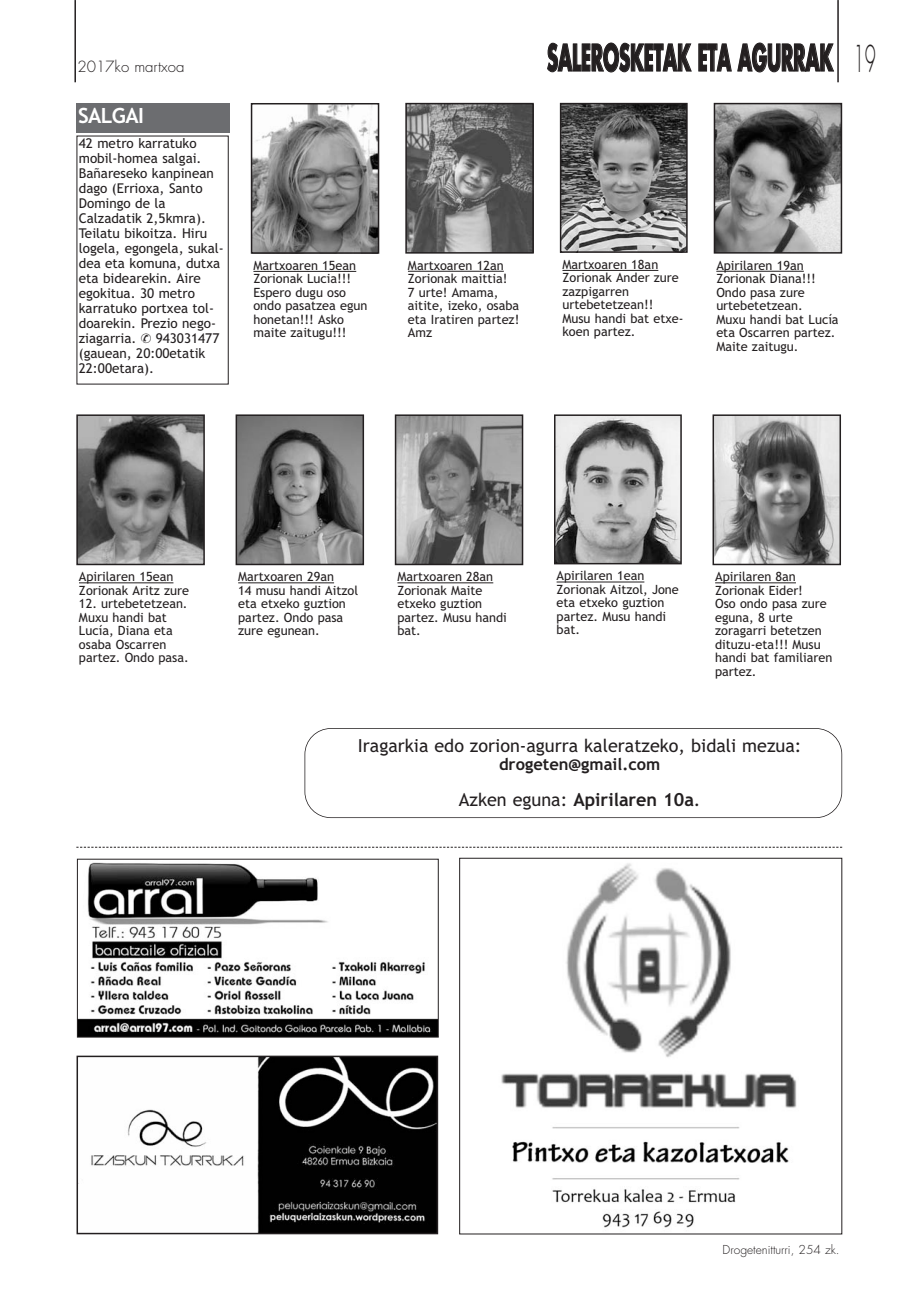
<style>
.page{position:relative;width:919px;height:1289px;background:#fff}
.page>*{position:absolute;margin:0;border:0;box-sizing:border-box;transform-origin:0 0}
.t1{font:700 36px "Futura";color:#231f20;scale:.5 1}
.t2{font:700 21px "Trebuchet MS";letter-spacing:-.03em;color:#fff}
.t3{font:18px "Trebuchet MS";color:#231f20}
.t4{font:700 18px "Trebuchet MS";color:#231f20}
.t5{font:700 16.5px "Trebuchet MS";color:#231f20}
.t6{font:300 15px "Futura";color:#231f20}
.t7{font:13.5px/15px "Trebuchet MS";color:#231f20}
.t8{font:12.75px/13.5px "Trebuchet MS";color:#231f20}
.t9{font:300 12px "Futura";color:#231f20}
.s1{font-weight:300}
.s2{font-weight:400}
</style>
<div class="page">
<hr style="left:74px;top:1px;width:2px;height:81px;background:#231f20">
<hr style="left:837px;top:1px;width:1px;height:81px;background:#231f20">
<svg style="left:76px;top:846px;width:766px;height:1px"></svg>
<div style="left:304px;top:728px;width:538px;height:90px;border:2px solid #231f20;border-radius:26px"></div>
<img style="left:254px;top:106px;width:122px;height:145px">
<div style="left:251px;top:103px;width:128px;height:151px;border:2px solid #231f20"></div>
<hr style="left:253px;top:271px;width:103px;height:1px;background:#231f20">
<img style="left:408px;top:106px;width:122px;height:144px">
<div style="left:405px;top:103px;width:128px;height:150px;border:2px solid #231f20"></div>
<hr style="left:408px;top:271px;width:96px;height:1px;background:#231f20">
<img style="left:563px;top:106px;width:121px;height:144px">
<div style="left:560px;top:103px;width:127px;height:150px;border:2px solid #231f20"></div>
<hr style="left:562px;top:270px;width:96px;height:1px;background:#231f20">
<img style="left:716px;top:106px;width:123px;height:144px">
<div style="left:713px;top:103px;width:129px;height:150px;border:2px solid #231f20"></div>
<hr style="left:716px;top:271px;width:87px;height:1px;background:#231f20">
<img style="left:238px;top:417px;width:123px;height:145px">
<div style="left:235px;top:414px;width:129px;height:151px;border:2px solid #231f20"></div>
<hr style="left:238px;top:582px;width:96px;height:1px;background:#231f20">
<img style="left:398px;top:417px;width:122px;height:145px">
<div style="left:395px;top:414px;width:128px;height:151px;border:2px solid #231f20"></div>
<hr style="left:397px;top:582px;width:96px;height:1px;background:#231f20">
<img style="left:557px;top:417px;width:121px;height:144px">
<div style="left:554px;top:414px;width:127px;height:150px;border:2px solid #231f20"></div>
<hr style="left:556px;top:581px;width:88px;height:1px;background:#231f20">
<img style="left:715px;top:417px;width:123px;height:145px">
<div style="left:712px;top:414px;width:129px;height:151px;border:2px solid #231f20"></div>
<hr style="left:715px;top:582px;width:80px;height:1px;background:#231f20">
<img style="left:79px;top:417px;width:123px;height:145px">
<div style="left:76px;top:414px;width:129px;height:151px;border:2px solid #231f20"></div>
<hr style="left:79px;top:582px;width:94px;height:1px;background:#231f20">
<img style="left:91px;top:1058px;width:344px;height:173px">
<div style="left:76px;top:1055px;width:362px;height:179px;border:2px solid #231f20"></div>
<img style="left:501px;top:863px;width:296px;height:365px">
<div style="left:459px;top:857px;width:383px;height:377px;border:1px solid #231f20"></div>
<img style="left:79px;top:862px;width:357px;height:173px">
<div style="left:77px;top:858px;width:361px;height:179px;border:1px solid #231f20"></div>
<div style="left:77px;top:103px;width:153px;height:30px;background:#6c6d70"></div>
<p class="t6" style="left:77px;top:59px;width:109px">2017ko martxoa</p>
<h2 class="t2" style="left:78px;top:108px;width:67px">SALGAI</h2>
<p class="t7" style="left:79px;top:137px;width:146px">42 metro karratuko mobil-homea salgai.<br>Bañareseko kanpinean dago (Errioxa, Santo<br>Domingo de la<br>Calzadatik 2,5kmra).<br>Teilatu bikoitza. Hiru logela, egongela, sukal&shy;dea eta komuna, dutxa eta bidearekin. Aire egokitua. 30 metro karratuko portxea tol&shy;doarekin. Prezio nego&shy;ziagarria. ✆ 943031477 (gauean, 20:00etatik<br>22:00etara).</p>
<h1 class="t1" style="left:547px;top:41px;width:659px">SALEROSKETAK ETA AGURRAK <span class="s1">19</span></h1>
<p class="t8" style="left:253px;top:259px;width:115px">Martxoaren 15ean<br>Zorionak Lucia!!!<br>Espero dugu oso ondo pasatzea egun honetan!!! Asko maite zaitugu!!!</p>
<p class="t8" style="left:408px;top:259px;width:113px">Martxoaren 12an<br>Zorionak maittia!<br>7 urte! Amama, aitite, izeko, osaba eta Iratiren partez!<br>Amz</p>
<p class="t8" style="left:562px;top:259px;width:123px">Martxoaren 18an<br>Zorionak Ander zure zazpigarren urtebetetzean!!<br>Musu handi bat etxe&shy;koen partez.</p>
<p class="t8" style="left:716px;top:259px;width:124px">Apirilaren 19an<br>Zorionak Diana!!!<br>Ondo pasa zure urtebetetzean.<br>Muxu handi bat Lucía eta Oscarren partez.<br>Maite zaitugu.</p>
<p class="t8" style="left:79px;top:571px;width:111px">Apirilaren 15ean<br>Zorionak Aritz zure</p>
<p class="t8" style="left:79px;top:598px;width:111px">12. urtebetetzean.<br>Muxu handi bat<br>Lucía, Diana eta osaba Oscarren partez. Ondo pasa.</p>
<p class="t8" style="left:238px;top:571px;width:121px">Martxoaren 29an<br>14 musu handi Aitzol eta etxeko guztion partez. Ondo pasa zure egunean.</p>
<p class="t8" style="left:397px;top:571px;width:111px">Martxoaren 28an<br>Zorionak Maite etxeko guztion partez. Musu handi bat.</p>
<p class="t8" style="left:556px;top:570px;width:124px">Apirilaren 1ean<br>Zorionak Aitzol, Jone eta etxeko guztion partez. Musu handi bat.</p>
<p class="t8" style="left:715px;top:571px;width:119px">Apirilaren 8an<br>Zorionak Eider!<br>Oso ondo pasa zure eguna, 8 urte zoragarri betetzen dituzu-eta!!! Musu handi bat familiaren partez.</p>
<h3 class="t3" style="left:358px;top:738px;width:445px">Iragarkia edo zorion-agurra kaleratzeko, bidali mezua:</h3>
<p class="t5" style="left:499px;top:757px;width:163px">drogeten@gmail.com</p>
<h3 class="t4" style="left:459px;top:792px;width:243px"><span class="s2">Azken eguna:</span> Apirilaren 10a<span class="s2">.</span></h3>
<p class="t9" style="left:722px;top:1243px;width:118px">Drogetenitturri, 254 zk.</p>
</div>
